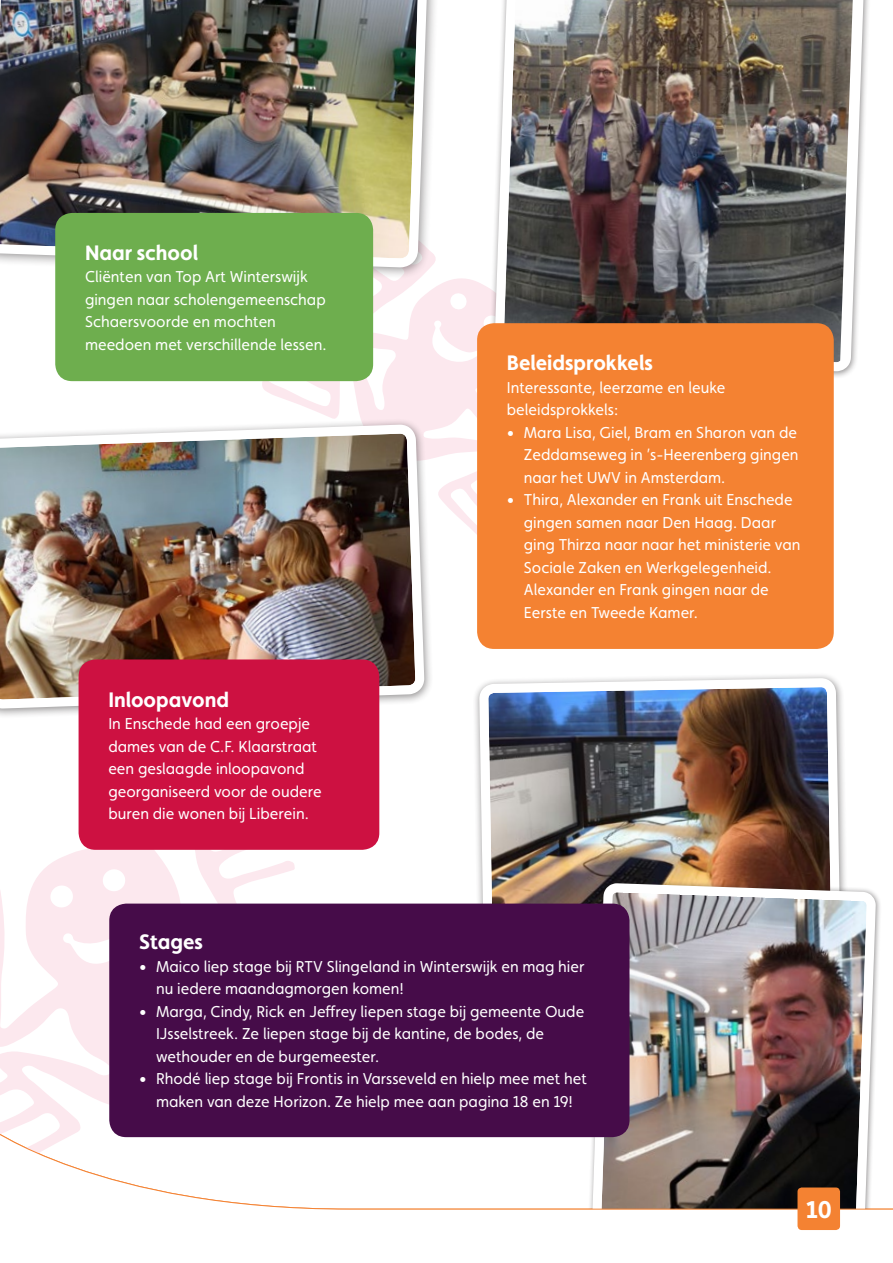
<style>
.page{position:relative;width:893px;height:1263px;background:#fff}
.page>*{position:absolute;margin:0;border:0;box-sizing:border-box;transform-origin:0 0}
.t1{font:700 24.3px "Faricy New";color:#fff}
.t2{font:700 21px "Faricy New";color:#fff}
.t3{font:15.75px/22.5px "Faricy New";color:#fff}
</style>
<div class="page">
<svg style="left:261px;top:278px;width:228px;height:256px;fill:#fce8ee"></svg>
<svg style="left:0;top:791px;width:295px;height:334px"></svg>
<div style="left:473px;top:672px;width:375px;height:293px;background:#231f20;opacity:.5"></div>
<img style="left:479px;top:679px;width:361px;height:224px">
<div style="left:0;top:418px;width:434px;height:301px;background:#231f20;opacity:.5"></div>
<img style="left:0;top:426px;width:423px;height:281px">
<div style="left:79px;top:659px;width:300px;height:191px;background:#cd1141;border-radius:17px"></div>
<img style="left:587px;top:878px;width:293px;height:247px">
<svg style="left:0;top:1125px;width:893px;height:105px"></svg>
<div style="left:109px;top:903px;width:520px;height:234px;background:#460c49;border-radius:17px"></div>
<img style="left:490px;top:0;width:379px;height:376px">
<div style="left:0;top:0;width:438px;height:280px;background:#231f20;opacity:.5"></div>
<img style="left:0;top:0;width:423px;height:272px">
<div style="left:477px;top:323px;width:357px;height:326px;background:#f48232;border-radius:17px"></div>
<div style="left:55px;top:213px;width:318px;height:168px;background:#6eae4e;border-radius:17px"></div>
<div style="left:797px;top:1187px;width:43px;height:43px;background:#f48232;border-radius:4px"></div>
<h2 class="t2" style="left:85px;top:240px;width:115px">Naar school</h2>
<p class="t3" style="left:85px;top:266px;width:243px">Cliënten van Top Art Winterswijk gingen naar scholengemeenschap<br>Schaersvoorde en mochten meedoen met verschillende lessen.</p>
<h2 class="t2" style="left:108px;top:686px;width:122px">Inloopavond</h2>
<p class="t3" style="left:108px;top:712px;width:215px">In Enschede had een groepje dames van de C.F. Klaarstraat een geslaagde inloopavond georganiseerd voor de oudere buren die wonen bij Liberein.</p>
<h2 class="t2" style="left:507px;top:350px;width:147px">Beleidsprokkels</h2>
<p class="t3" style="left:507px;top:376px;width:220px">Interessante, leerzame en leuke beleidsprokkels:</p>
<p class="t3" style="left:524px;top:421px;width:276px;text-align:justify;text-indent:-17px">• Mara Lisa, Giel, Bram en Sharon van de Zeddamseweg in ’s-Heerenberg gingen naar het UWV in Amsterdam.</p>
<p class="t3" style="left:524px;top:488px;width:278px;text-indent:-17px">• Thira, Alexander en Frank uit Enschede gingen samen naar Den Haag. Daar ging Thirza naar naar het ministerie van Sociale Zaken en Werkgelegenheid.<br>Alexander en Frank gingen naar de Eerste en Tweede Kamer.</p>
<h2 class="t2" style="left:139px;top:929px;width:66px">Stages</h2>
<p class="t3" style="left:156px;top:955px;width:430px;text-indent:-17px">• Maico liep stage bij RTV Slingeland in Winterswijk en mag hier nu iedere maandagmorgen komen!</p>
<p class="t3" style="left:156px;top:1000px;width:430px;text-indent:-17px">• Marga, Cindy, Rick en Jeffrey liepen stage bij gemeente Oude<br>IJsselstreek. Ze liepen stage bij de kantine, de bodes, de wethouder en de burgemeester.</p>
<p class="t3" style="left:139px;top:1067px;width:449px;text-align:center">• Rhodé liep stage bij Frontis in Varsseveld en hielp mee met het maken van deze Horizon. Ze hielp mee aan pagina 18 en 19!</p>
<h1 class="t1" style="left:806px;top:1195px;width:28px">10</h1>
</div>
